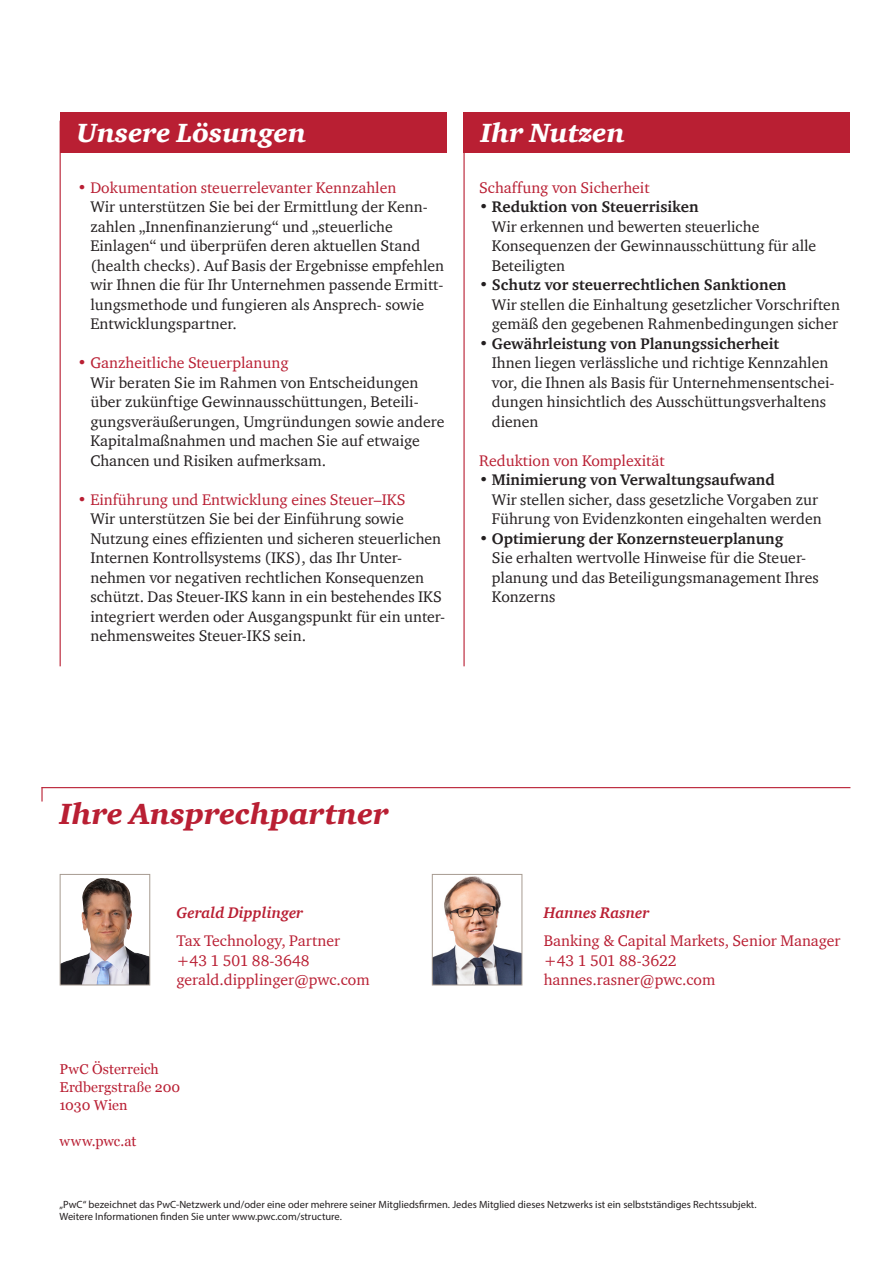
<style>
.page{position:relative;width:893px;height:1263px;background:#fff}
.page>*{position:absolute;margin:0;border:0;box-sizing:border-box;transform-origin:0 0}
.t1{font:italic 900 30px "ITC Charter Com";color:#b91f33}
.t2{font:italic 900 27px "ITC Charter Com";color:#fff}
.t3{font:15.75px/19.5px "ITC Charter Com";color:#231f20}
.t4{font:15.75px/19.5px "ITC Charter Com";color:#b91f33}
.t5{font:italic 700 15.75px "ITC Charter Com";color:#b91f33}
.Body_copy{font:14.25px "Georgia";letter-spacing:.01em;color:#b91f33}
.t6{font:10.5px/12px "Myriad Pro";color:#231f20}
.s1{color:#b91f33}
.s2{font-weight:700}
</style>
<div class="page">
<div style="left:60px;top:112px;width:386px;height:40px;background:#b91f33"></div>
<div style="left:463px;top:112px;width:387px;height:40px;background:#b91f33"></div>
<hr style="left:41px;top:787px;width:809px;height:1px;background:#b91f33">
<svg style="left:41px;top:787px;width:2px;height:14px"></svg>
<img style="left:62px;top:878px;width:86px;height:105px">
<div style="left:60px;top:874px;width:90px;height:111px;border:1px solid #a79b91"></div>
<hr style="left:60px;top:121px;width:1px;height:545px;background:#b91f33">
<hr style="left:463px;top:121px;width:2px;height:545px;background:#b91f33">
<img style="left:434px;top:876px;width:86px;height:107px">
<div style="left:432px;top:874px;width:90px;height:111px;border:1px solid #a79b91"></div>
<p class="t2" style="left:77px;top:116px;width:231px">Unsere Lösungen</p>
<p class="t2" style="left:480px;top:116px;width:146px">Ihr Nutzen</p>
<p class="t3" style="left:90px;top:177px;width:355px;text-indent:-13px"><span class="s1">• Dokumentation steuerrelevanter Kennzahlen<br></span>Wir unterstützen Sie bei der Ermittlung der Kenn&shy;zahlen „Innenfinanzierung“ und „steuerliche Einlagen“ und überprüfen deren aktuellen Stand (health checks). Auf Basis der Ergebnisse empfehlen wir Ihnen die für Ihr Unternehmen passende Ermitt&shy;lungsmethode und fungieren als Ansprech- sowie Entwicklungspartner.</p>
<p class="t3" style="left:90px;top:353px;width:356px;text-indent:-13px"><span class="s1">• Ganzheitliche Steuerplanung<br></span>Wir beraten Sie im Rahmen von Entscheidungen über zukünftige Gewinnausschüttungen, Beteili&shy;gungsveräußerungen, Umgründungen sowie andere Kapitalmaßnahmen und machen Sie auf etwaige Chancen und Risiken aufmerksam.</p>
<p class="t3" style="left:90px;top:489px;width:356px;text-indent:-13px"><span class="s1">• Einführung und Entwicklung eines Steuer–IKS<br></span>Wir unterstützen Sie bei der Einführung sowie Nutzung eines effizienten und sicheren steuerlichen Internen Kontrollsystems (IKS), das Ihr Unter&shy;nehmen vor negativen rechtlichen Konsequenzen schützt. Das Steuer-IKS kann in ein bestehendes IKS integriert werden oder Ausgangspunkt für ein unter&shy;nehmensweites Steuer-IKS sein.</p>
<p class="t4" style="left:479px;top:177px;width:172px">Schaffung von Sicherheit</p>
<p class="t3" style="left:492px;top:197px;width:326px;text-indent:-13px">• <span class="s2">Reduktion von Steuerrisiken<br></span>Wir erkennen und bewerten steuerliche<br>Konsequenzen der Gewinnausschüttung für alle<br>Beteiligten</p>
<p class="t3" style="left:492px;top:275px;width:350px;text-indent:-13px">• <span class="s2">Schutz vor steuerrechtlichen Sanktionen<br></span>Wir stellen die Einhaltung gesetzlicher Vorschriften gemäß den gegebenen Rahmenbedingungen sicher</p>
<p class="t3" style="left:492px;top:333px;width:344px;text-indent:-13px">• <span class="s2">Gewährleistung von Planungssicherheit<br></span>Ihnen liegen verlässliche und richtige Kennzahlen vor, die Ihnen als Basis für Unternehmensentschei&shy;dungen hinsichtlich des Ausschüttungsverhaltens dienen</p>
<p class="t4" style="left:479px;top:450px;width:187px">Reduktion von Komplexität</p>
<p class="t3" style="left:492px;top:470px;width:331px;text-indent:-13px">• <span class="s2">Minimierung von Verwaltungsaufwand<br></span>Wir stellen sicher, dass gesetzliche Vorgaben zur<br>Führung von Evidenzkonten eingehalten werden</p>
<p class="t3" style="left:492px;top:528px;width:329px;text-indent:-13px">• <span class="s2">Optimierung der Konzernsteuerplanung<br></span>Sie erhalten wertvolle Hinweise für die Steuer&shy;planung und das Beteiligungsmanagement Ihres Konzerns</p>
<p class="t1" style="left:60px;top:795px;width:330px">Ihre Ansprechpartner</p>
<p class="t5" style="left:176px;top:903px;width:128px">Gerald Dipplinger</p>
<p class="t4" style="left:176px;top:931px;width:165px">Tax Technology, Partner +43 1 501 88-3648</p>
<p class="t4" style="left:176px;top:970px;width:195px">gerald.dipplinger@pwc.com</p>
<p class="Body_copy" style="left:60px;top:1061px;width:101px">PwC Österreich</p>
<p class="Body_copy" style="left:60px;top:1079px;width:122px">Erdbergstraße 200</p>
<p class="Body_copy" style="left:60px;top:1097px;width:69px">1030 Wien</p>
<p class="Body_copy" style="left:60px;top:1133px;width:78px">www.pwc.at</p>
<p class="t5" style="left:544px;top:903px;width:107px">Hannes Rasner</p>
<p class="t4" style="left:544px;top:931px;width:298px">Banking &amp; Capital Markets, Senior Manager +43 1 501 88-3622</p>
<p class="t4" style="left:544px;top:970px;width:173px">hannes.rasner@pwc.com</p>
<p class="t6" style="left:60px;top:1198px;width:699px">„PwC“ bezeichnet das PwC-Netzwerk und/oder eine oder mehrere seiner Mitgliedsfirmen. Jedes Mitglied dieses Netzwerks ist ein selbstständiges Rechtssubjekt.<br>Weitere Informationen finden Sie unter www.pwc.com/structure.</p>
</div>
